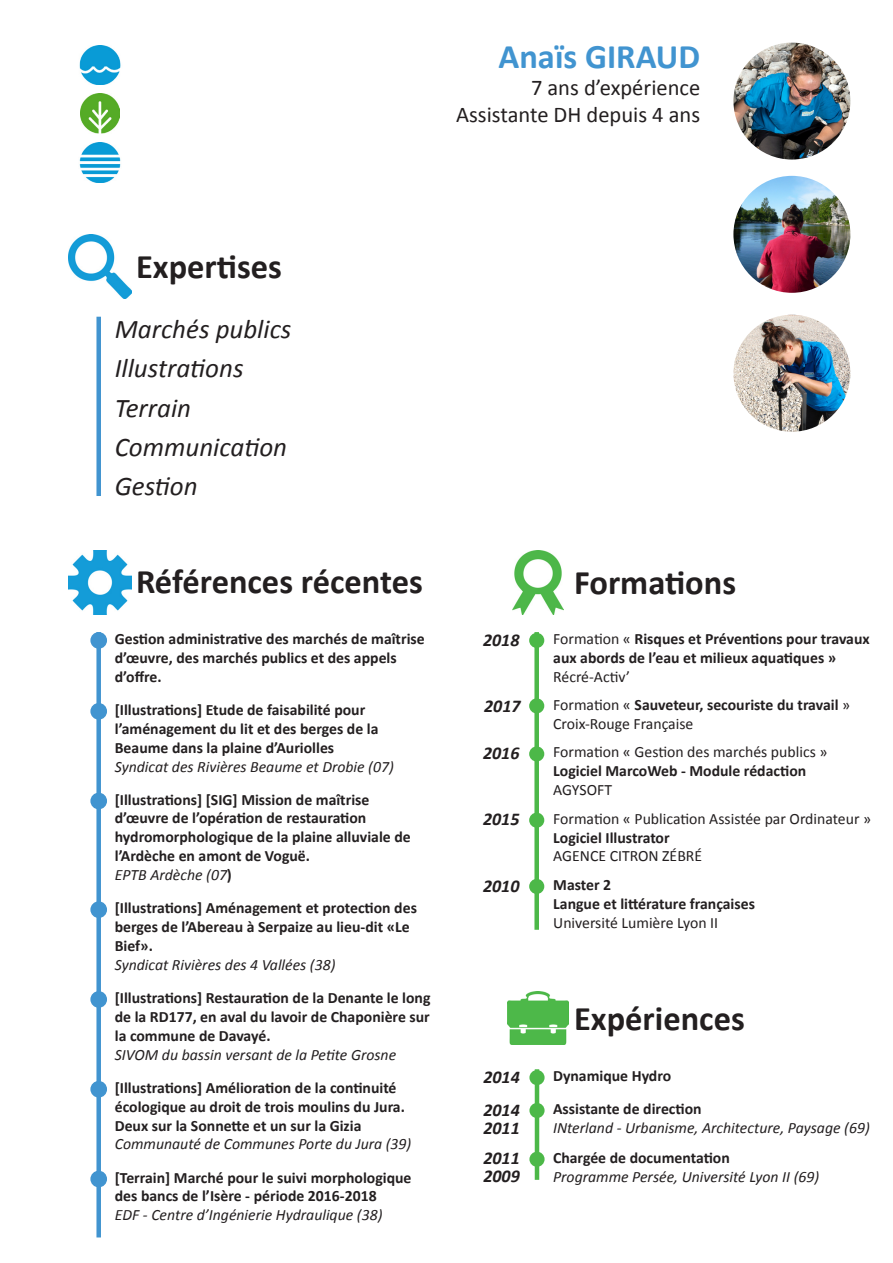
<style>
.page{position:relative;width:893px;height:1263px;background:#fff}
.page>*{position:absolute;margin:0;border:0;box-sizing:border-box;transform-origin:0 0}
.t1{font:700 34.5px "Calibri";color:#231f20}
.t2{font:700 34.5px "Calibri";color:#4194d0}
.t3{font:italic 27px "Calibri";color:#231f20}
.t4{font:22.5px "Calibri";color:#231f20}
.t5{font:italic 700 18px "Calibri";color:#231f20}
.t6{font:700 15.75px/18.9px "Calibri";color:#231f20}
.t7{font:italic 15.75px "Calibri";color:#231f20}
.t8{font:15.75px/18.9px "Calibri";color:#231f20}
.s1{font-weight:700;font-style:normal}
.s2{font-weight:400}
.s3{font-weight:700}
</style>
<div class="page">
<div style="left:96px;top:632px;width:5px;height:605px;background:#4194d0"></div>
<div style="left:91px;top:992px;width:15px;height:15px;background:#4194d0;border-radius:50%"></div>
<div style="left:90px;top:991px;width:17px;height:17px;border:2px solid #4194d0;border-radius:50%"></div>
<div style="left:91px;top:1082px;width:15px;height:15px;background:#4194d0;border-radius:50%"></div>
<div style="left:90px;top:1081px;width:17px;height:16px;border:2px solid #4194d0;border-radius:50%"></div>
<div style="left:91px;top:1171px;width:15px;height:15px;background:#4194d0;border-radius:50%"></div>
<div style="left:90px;top:1171px;width:17px;height:16px;border:2px solid #4194d0;border-radius:50%"></div>
<div style="left:91px;top:633px;width:15px;height:15px;background:#4194d0;border-radius:50%"></div>
<div style="left:90px;top:632px;width:17px;height:17px;border:2px solid #4194d0;border-radius:50%"></div>
<div style="left:91px;top:902px;width:15px;height:15px;background:#4194d0;border-radius:50%"></div>
<div style="left:90px;top:901px;width:17px;height:17px;border:2px solid #4194d0;border-radius:50%"></div>
<div style="left:91px;top:793px;width:15px;height:15px;background:#4194d0;border-radius:50%"></div>
<div style="left:90px;top:793px;width:17px;height:16px;border:2px solid #4194d0;border-radius:50%"></div>
<div style="left:91px;top:704px;width:15px;height:15px;background:#4194d0;border-radius:50%"></div>
<div style="left:90px;top:703px;width:17px;height:17px;border:2px solid #4194d0;border-radius:50%"></div>
<div style="left:534px;top:632px;width:5px;height:298px;background:#4cb848"></div>
<div style="left:529px;top:698px;width:15px;height:15px;background:#4cb848;border-radius:50%"></div>
<div style="left:529px;top:746px;width:15px;height:15px;background:#4cb848;border-radius:50%"></div>
<div style="left:529px;top:813px;width:15px;height:15px;background:#4cb848;border-radius:50%"></div>
<div style="left:529px;top:879px;width:15px;height:15px;background:#4cb848;border-radius:50%"></div>
<hr style="left:535px;top:1069px;width:4px;height:111px;background:#4cb848">
<div style="left:529px;top:1070px;width:16px;height:15px;background:#4cb848;border-radius:50%"></div>
<div style="left:529px;top:1152px;width:16px;height:15px;background:#4cb848;border-radius:50%"></div>
<div style="left:529px;top:1103px;width:16px;height:15px;background:#4cb848;border-radius:50%"></div>
<div style="left:96px;top:317px;width:5px;height:179px;background:#4194d0"></div>
<img style="left:79px;top:143px;width:42px;height:39px">
<img style="left:79px;top:45px;width:42px;height:40px">
<img style="left:80px;top:93px;width:40px;height:41px">
<img style="left:733px;top:176px;width:117px;height:117px;border-radius:58px">
<img style="left:733px;top:315px;width:117px;height:117px;border-radius:58px">
<img style="left:68px;top:551px;width:64px;height:63px">
<img style="left:513px;top:551px;width:50px;height:63px">
<img style="left:68px;top:235px;width:64px;height:64px">
<img style="left:507px;top:992px;width:61px;height:52px">
<img style="left:733px;top:43px;width:117px;height:117px;border-radius:58px">
<div style="left:529px;top:633px;width:15px;height:15px;background:#4cb848;border-radius:50%"></div>
<p class="t1" style="left:136px;top:245px;width:147px">Expertises</p>
<p class="t3" style="left:115px;top:311px;width:178px">Marchés publics</p>
<p class="t3" style="left:115px;top:350px;width:130px">Illustrations</p>
<p class="t3" style="left:115px;top:389px;width:78px">Terrain</p>
<p class="t3" style="left:115px;top:428px;width:174px">Communication</p>
<p class="t3" style="left:115px;top:467px;width:84px">Gestion</p>
<p class="t2" style="left:498px;top:35px;width:203px">Anaïs GIRAUD</p>
<p class="t4" style="left:531px;top:74px;width:171px">7 ans d’expérience</p>
<p class="t4" style="left:456px;top:101px;width:246px">Assistante DH depuis 4 ans</p>
<p class="t1" style="left:136px;top:560px;width:288px">Références récentes</p>
<p class="t1" style="left:574px;top:561px;width:164px">Formations</p>
<p class="t6" style="left:115px;top:629px;width:311px">Gestion administrative des marchés de maîtrise d’œuvre, des marchés publics et des appels d’offre.</p>
<p class="t6" style="left:115px;top:700px;width:265px">[Illustrations] Etude de faisabilité pour l’aménagement du lit et des berges de la<br>Beaume dans la plaine d’Auriolles</p>
<p class="t7" style="left:115px;top:755px;width:280px">Syndicat des Rivières Beaume et Drobie (07)</p>
<p class="t6" style="left:115px;top:790px;width:298px">[Illustrations] [SIG] Mission de maîtrise d’œuvre de l’opération de restauration hydromorphologique de la plaine alluviale de l’Ardèche en amont de Voguë.</p>
<p class="t7" style="left:115px;top:864px;width:119px">EPTB Ardèche (07<span class="s1">)</span></p>
<p class="t6" style="left:115px;top:898px;width:304px">[Illustrations] Aménagement et protection des berges de l’Abereau à Serpaize au lieu-dit «Le<br>Bief».</p>
<p class="t7" style="left:115px;top:954px;width:222px">Syndicat Rivières des 4 Vallées (38)</p>
<p class="t6" style="left:115px;top:988px;width:317px;text-align:justify">[Illustrations] Restauration de la Denante le long de la RD177, en aval du lavoir de Chaponière sur la commune de Davayé.</p>
<p class="t7" style="left:115px;top:1044px;width:283px">SIVOM du bassin versant de la Petite Grosne</p>
<p class="t6" style="left:115px;top:1078px;width:292px">[Illustrations] Amélioration de la continuité écologique au droit de trois moulins du Jura.<br>Deux sur la Sonnette et un sur la Gizia</p>
<p class="t7" style="left:115px;top:1133px;width:298px">Communauté de Communes Porte du Jura (39)</p>
<p class="t6" style="left:115px;top:1168px;width:298px">[Terrain] Marché pour le suivi morphologique des bancs de l’Isère - période 2016-2018</p>
<p class="t7" style="left:115px;top:1204px;width:269px">EDF - Centre d’Ingénierie Hydraulique (38)</p>
<p class="t5" style="left:483px;top:628px;width:38px">2018</p>
<p class="t6" style="left:553px;top:629px;width:318px"><span class="s2">Formation «</span> Risques et Préventions pour travaux aux abords de l’eau et milieux aquatiques »</p>
<p class="t8" style="left:553px;top:667px;width:78px">Récré-Activ’</p>
<p class="t5" style="left:484px;top:694px;width:38px">2017</p>
<p class="t8" style="left:553px;top:695px;width:298px">Formation « <span class="s3">Sauveteur, secouriste du travail</span> »<br>Croix-Rouge Française</p>
<p class="t5" style="left:483px;top:742px;width:38px">2016</p>
<p class="t8" style="left:553px;top:743px;width:276px">Formation « Gestion des marchés publics »</p>
<p class="t6" style="left:553px;top:762px;width:255px">Logiciel MarcoWeb - Module rédaction</p>
<p class="t8" style="left:553px;top:781px;width:60px">AGYSOFT</p>
<p class="t5" style="left:483px;top:808px;width:38px">2015</p>
<p class="t8" style="left:553px;top:809px;width:319px">Formation « Publication Assistée par Ordinateur »</p>
<p class="t6" style="left:553px;top:828px;width:118px">Logiciel Illustrator</p>
<p class="t8" style="left:553px;top:847px;width:150px">AGENCE CITRON ZÉBRÉ</p>
<p class="t5" style="left:483px;top:874px;width:38px">2010</p>
<p class="t6" style="left:553px;top:875px;width:59px">Master 2</p>
<p class="t6" style="left:553px;top:894px;width:203px">Langue et littérature françaises</p>
<p class="t8" style="left:553px;top:913px;width:166px">Université Lumière Lyon II</p>
<p class="t1" style="left:574px;top:996px;width:172px">Expériences</p>
<p class="t5" style="left:483px;top:1065px;width:38px">2014</p>
<p class="t6" style="left:553px;top:1066px;width:120px">Dynamique Hydro</p>
<p class="t5" style="left:483px;top:1098px;width:38px">2014</p>
<p class="t5" style="left:483px;top:1116px;width:38px">2011</p>
<p class="t5" style="left:483px;top:1147px;width:38px">2011</p>
<p class="t5" style="left:483px;top:1164px;width:38px">2009</p>
<p class="t6" style="left:553px;top:1099px;width:150px">Assistante de direction</p>
<p class="t7" style="left:553px;top:1117px;width:318px">INterland - Urbanisme, Architecture, Paysage (69)</p>
<p class="t6" style="left:553px;top:1148px;width:178px">Chargée de documentation</p>
<p class="t7" style="left:553px;top:1166px;width:268px">Programme Persée, Université Lyon II (69)</p>
</div>
